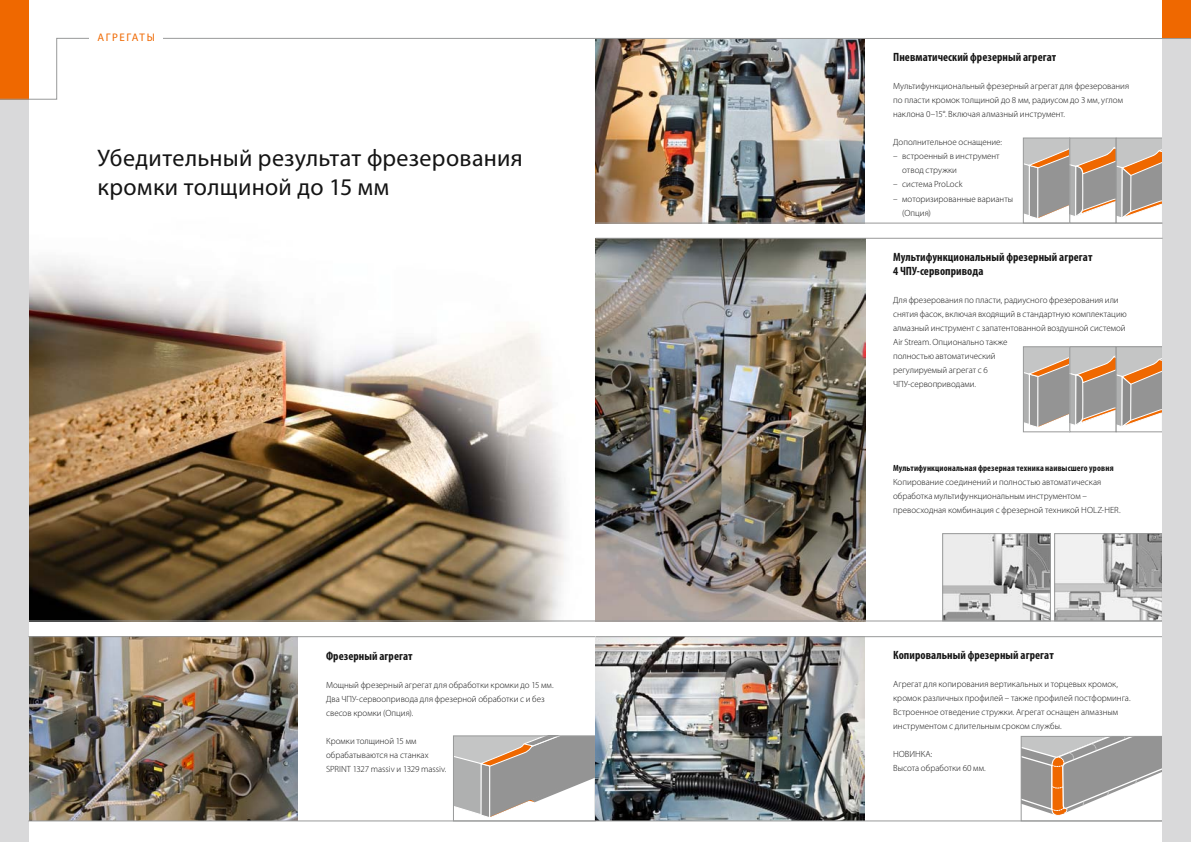
<style>
.page{position:relative;width:1191px;height:842px;background:#fff}
.page>*{position:absolute;margin:0;border:0;box-sizing:border-box;transform-origin:0 0}
.t1{font:24px/29px "Myriad Pro";letter-spacing:.01em;color:#141414}
.t2{font:700 condensed 12px/14.4px "Myriad Pro";letter-spacing:.005em;color:#141414}
.t3{font:11px "Myriad Pro";letter-spacing:.135em;color:#ef6800}
.t4{font:300 9px/14px "Myriad Pro";color:#141414}
.t5{font:700 condensed 9px "Myriad Pro";letter-spacing:.015em;color:#141414}
</style>
<div class="page">
<img style="left:28px;top:207px;width:568px;height:414px">
<img style="left:28px;top:637px;width:270px;height:184px">
<svg style="left:455px;top:738px;width:138px;height:79px"></svg>
<div style="left:453px;top:736px;width:142px;height:85px;border:1px solid #989999"></div>
<img style="left:595px;top:100px;width:270px;height:123px">
<img style="left:595px;top:636px;width:270px;height:185px">
<div style="left:1023px;top:138px;width:46px;height:85px;border:1px solid #989999"></div>
<div style="left:1069px;top:138px;width:47px;height:85px;border:1px solid #989999"></div>
<svg style="left:1023px;top:138px;width:137px;height:82px;background:#baafa6"></svg>
<div style="left:1116px;top:138px;width:46px;height:85px;border:1px solid #989999"></div>
<svg style="left:1023px;top:738px;width:137px;height:78px"></svg>
<div style="left:1021px;top:736px;width:141px;height:85px;border:1px solid #989999"></div>
<div style="left:1023px;top:346px;width:47px;height:86px;border:1px solid #989999"></div>
<div style="left:1069px;top:346px;width:47px;height:86px;border:1px solid #989999"></div>
<svg style="left:1023px;top:347px;width:137px;height:82px;background:#bbafa6"></svg>
<div style="left:1116px;top:346px;width:46px;height:86px;border:1px solid #989999"></div>
<img style="left:595px;top:239px;width:270px;height:382px">
<img style="left:944px;top:535px;width:104px;height:84px">
<div style="left:942px;top:533px;width:108px;height:88px;border:1px solid #989999"></div>
<img style="left:1056px;top:535px;width:104px;height:84px">
<div style="left:1054px;top:533px;width:108px;height:88px;border:1px solid #989999"></div>
<hr style="left:28px;top:621px;width:1138px;height:1px;background:#989999">
<hr style="left:595px;top:821px;width:568px;height:1px;background:#989999">
<hr style="left:596px;top:636px;width:567px;height:1px;background:#989999">
<div style="left:1162px;top:0;width:29px;height:842px;background:#d9d9da"></div>
<div style="left:1162px;top:0;width:29px;height:39px;background:#ef6800"></div>
<div style="left:0;top:39px;width:28px;height:803px;background:#d9d9da"></div>
<div style="left:0;top:0;width:28px;height:99px;background:#ef6800"></div>
<svg style="left:0;top:38px;width:1191px;height:62px"></svg>
<hr style="left:28px;top:636px;width:567px;height:1px;background:#989999">
<hr style="left:28px;top:821px;width:567px;height:1px;background:#989999">
<hr style="left:595px;top:223px;width:567px;height:1px;background:#989999">
<hr style="left:595px;top:238px;width:567px;height:1px;background:#989999">
<div style="left:89px;top:28px;width:74px;height:18px;background:#fff"></div>
<p class="t3" style="left:97px;top:31px;width:59px">АГРЕГАТЫ</p>
<h1 class="t1" style="left:98px;top:143px;width:427px">Убедительный результат фрезерования кромки толщиной до 15 мм</h1>
<h2 class="t2" style="left:326px;top:648px;width:88px">Фрезерный агрегат</h2>
<p class="t4" style="left:326px;top:678px;width:229px">Мощный фрезерный агрегат для обработки кромки до 15 мм.<br>Два ЧПУ-сервоопривода для фрезерной обработки с и без свесов кромки (Опция).</p>
<p class="t4" style="left:326px;top:734px;width:122px">Кромки толщиной 15 мм обрабатываются на станках<br>SPRINT 1327 massiv и 1329 massiv.</p>
<h2 class="t2" style="left:893px;top:50px;width:165px">Пневматический фрезерный агрегат</h2>
<p class="t4" style="left:893px;top:79px;width:237px">Мультифункциональный фрезерный агрегат для фрезерования по пласти кромок толщиной до 8 мм, радиусом до 3 мм, углом наклона 0–15°. Включая алмазный инструмент.</p>
<p class="t4" style="left:893px;top:135px;width:110px">Дополнительное оснащение:</p>
<p class="t4" style="left:902px;top:149px;width:99px;text-indent:-9px">– встроенный в инструмент отвод стружки</p>
<p class="t4" style="left:893px;top:177px;width:71px">– система ProLock</p>
<p class="t4" style="left:902px;top:191px;width:112px;text-indent:-9px">– моторизированные варианты (Опция)</p>
<h2 class="t2" style="left:893px;top:249px;width:201px">Мультифункциональный фрезерный агрегат<br>4 ЧПУ-сервопривода</h2>
<p class="t4" style="left:893px;top:293px;width:235px">Для фрезерования по пласти, радиусного фрезерования или снятия фасок, включая входящий в стандартную комплектацию алмазный инструмент с запатентованной воздушной системой Air Stream. Опционально также<br>полностью автоматический<br>регулируемый агрегат с 6<br>ЧПУ-сервоприводами.</p>
<p class="t5" style="left:893px;top:462px;width:222px">Мультифункциональная фрезерная техника наивысшего уровня</p>
<p class="t4" style="left:893px;top:475px;width:229px">Копирование соединений и полностью автоматическая обработка мультифункциональным инструментом – превосходная комбинация с фрезерной техникой HOLZ-HER.</p>
<h2 class="t2" style="left:893px;top:648px;width:162px">Копировальный фрезерный агрегат</h2>
<p class="t4" style="left:893px;top:677px;width:239px">Агрегат для копирования вертикальных и торцевых кромок, кромок различных профилей – также профилей постформинга.<br>Встроенное отведение стружки. Агрегат оснащен алмазным инструментом с длительным сроком службы.</p>
<p class="t4" style="left:893px;top:747px;width:94px">НОВИНКА:<br>Высота обработки 60 мм.</p>
</div>
